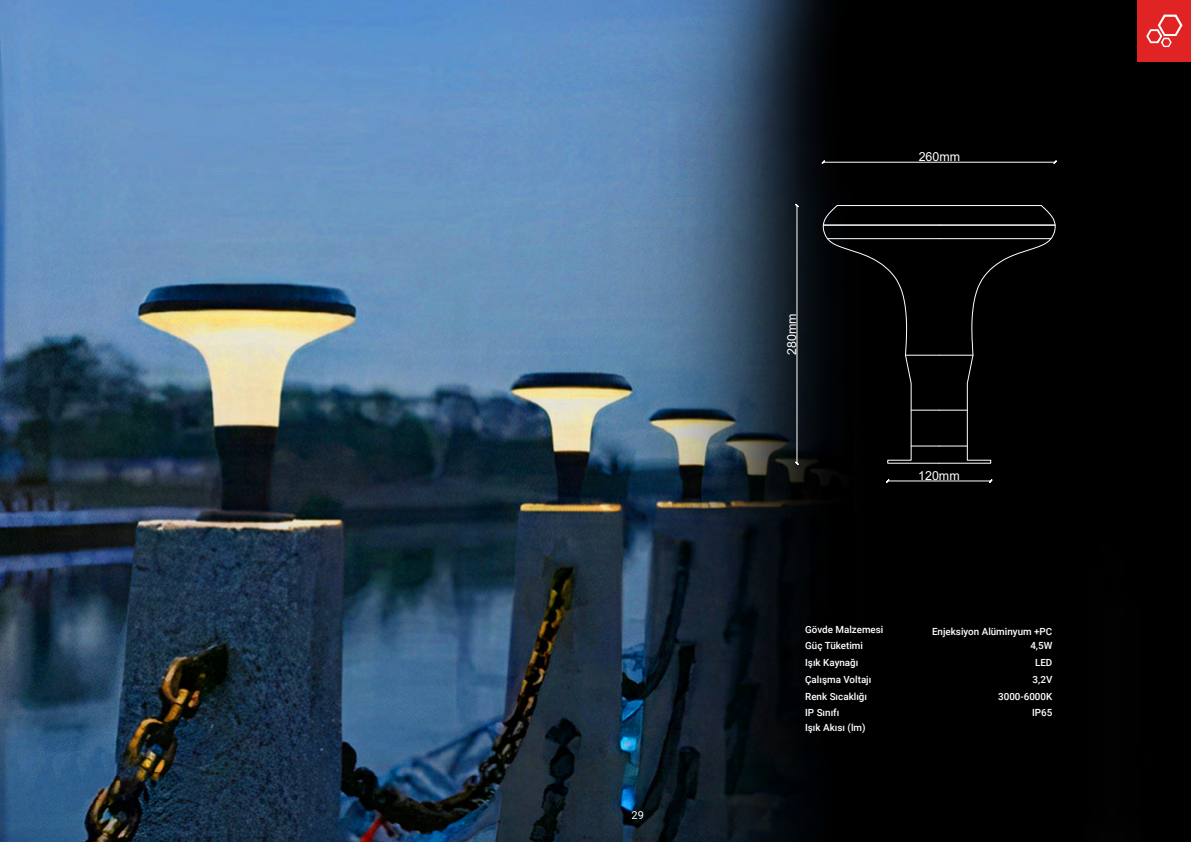
<style>
.page{position:relative;width:1191px;height:842px;background:#fff}
.page>*{position:absolute;margin:0;border:0;box-sizing:border-box;transform-origin:0 0}
.t1{font:12.4px "Arial";color:#fff}
.t2{font:11px "Roboto";color:#fff}
.t3{font:500 9.8px/17.1px "Roboto";color:#fff}
</style>
<div class="page">
<img style="left:0;top:0;width:1191px;height:842px">
<div style="left:822px;top:204px;width:234px;height:260px;background:#000"></div>
<hr style="left:823px;top:225px;width:232px;height:1px;background:#fff">
<hr style="left:823px;top:162px;width:232px;height:1px;background:#fff">
<svg style="left:821px;top:160px;width:4px;height:4px"></svg>
<svg style="left:1053px;top:160px;width:4px;height:4px"></svg>
<hr style="left:796px;top:206px;width:1px;height:257px;background:#fff">
<hr style="left:887px;top:481px;width:103px;height:1px;background:#fff">
<div style="left:1137px;top:0;width:54px;height:62px;background:#e02424"></div>
<svg style="left:1146px;top:15px;width:36px;height:32px"></svg>
<p class="t2" style="left:631px;top:807px;width:14px">29</p>
<p class="t1" style="left:918px;top:149px;width:43px">260mm</p>
<p class="t1" style="left:783px;top:355px;width:43px;rotate:-90deg">280mm</p>
<p class="t1" style="left:918px;top:467px;width:43px">120mm</p>
<p class="t3" style="left:805px;top:621px;width:80px;line-height:16.2px">Gövde Malzemesi<br>Güç Tüketimi</p>
<p class="t3" style="left:805px;top:654px;width:68px">Işık Kaynağı<br>Çalışma Voltajı<br>Renk Sıcaklığı</p>
<p class="t3" style="left:805px;top:704px;width:62px;line-height:15.4px">IP Sınıfı<br>Işık Akısı (lm)</p>
<p class="t3" style="left:932px;top:623px;width:122px;line-height:14.6px;text-align:right">Enjeksiyon Alüminyum +PC<br>4,5W</p>
<p class="t3" style="left:998px;top:654px;width:56px;text-align:right">LED<br>3,2V<br>3000-6000K</p>
<p class="t3" style="left:1032px;top:704px;width:22px">IP65</p>
</div>
